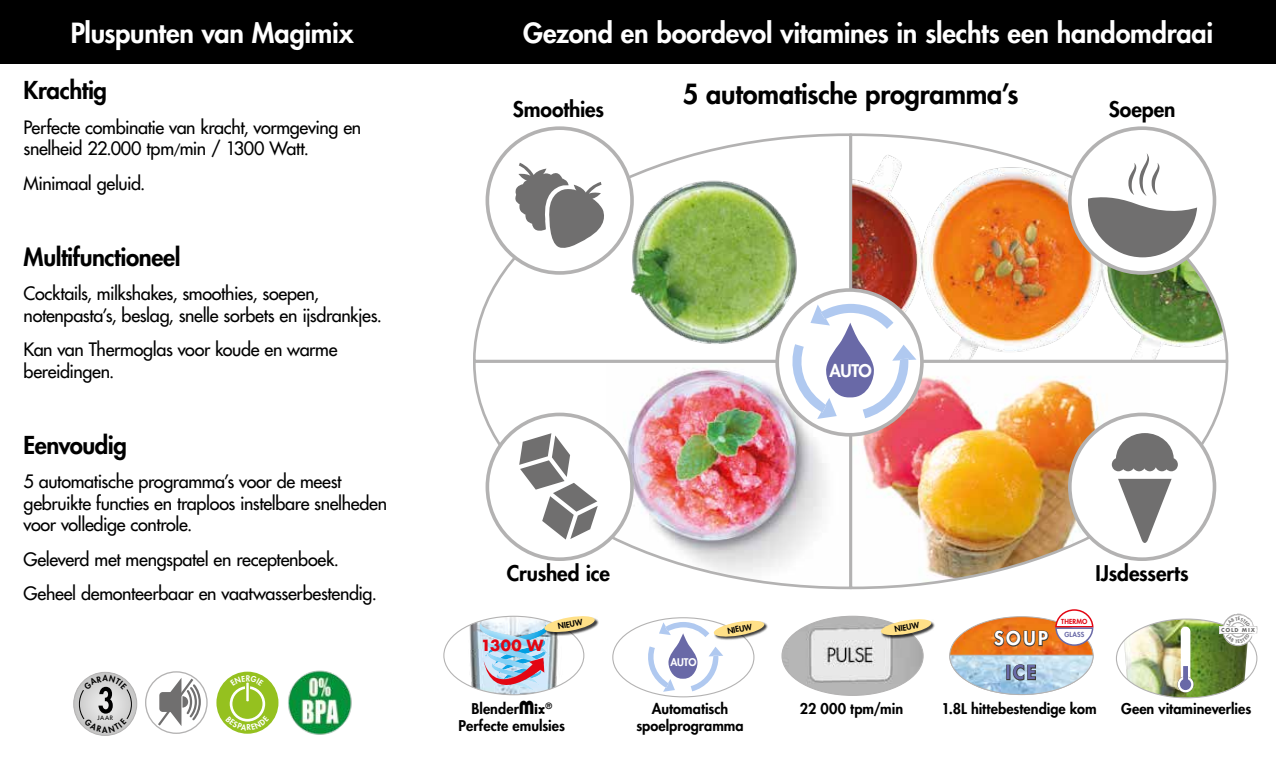
<style>
.page{position:relative;width:1276px;height:766px;background:#fff}
.page>*{position:absolute;margin:0;border:0;box-sizing:border-box;transform-origin:0 0}
.t1{font:800 27px "Futura";letter-spacing:-.005em;color:#fff}
.t2{font:800 27px "Futura";letter-spacing:-.01em;color:#000}
.t3{font:800 24px "Futura";letter-spacing:-.015em;color:#000}
.t4{font:800 21px "Futura";letter-spacing:-.005em;color:#000}
.t5{font:800 18.6px "Futura";color:#fff}
.t6{font:800 18.6px "Futura";color:#6969a7}
.t7{font:18px/21.6px "Futura";letter-spacing:-.02em;color:#000}
.t8{font:800 16.95px "Futura";color:#fff}
.t9{font:700 15px "Futura";color:#e30613}
.t10{font:800 14.4px "Futura";color:#000}
.t11{font:800 10.35px "Futura";color:#fff}
.t12{font:800 7.95px "Futura";color:#000}
.t13{font:800 6.75px "Futura";letter-spacing:.015em;color:#e30613}
.t14{font:800 6.75px "Futura";letter-spacing:.015em;color:#6969a7}
.t15{font:5.85px "Futura";color:#000}
.t16{font:700 5.25px "Futura";letter-spacing:.15em;color:#706f6f}
.s1{font-size:13.5px}
.s2{font-family:"Bauhaus";font-weight:700;font-size:26.85px}
.s3{font-family:"Bauhaus";font-weight:700}
</style>
<div class="page">
<div style="left:0;top:0;width:1276px;height:64px;background:#000"></div>
<svg style="left:146px;top:671px;width:61px;height:62px"></svg>
<div style="left:145px;top:671px;width:63px;height:62px;border:1px solid #b3b2b2;border-radius:50%"></div>
<svg style="left:156px;top:676px;width:46px;height:51px"></svg>
<img style="left:288px;top:670px;width:64px;height:65px">
<div style="left:216px;top:671px;width:62px;height:62px;background:#95c11f;border-radius:50%"></div>
<div style="left:230px;top:686px;width:35px;height:35px;border:3px solid #fff;border-radius:50%"></div>
<img style="left:853px;top:363px;width:376px;height:227px">
<img style="left:853px;top:132px;width:376px;height:231px">
<img style="left:473px;top:363px;width:380px;height:227px">
<svg style="left:473px;top:132px;width:380px;height:231px"></svg>
<div style="left:1069px;top:128px;width:145px;height:145px;background:#fff;border-radius:50%"></div>
<div style="left:1068px;top:126px;width:148px;height:149px;border:4px solid #b3b2b2;border-radius:50%"></div>
<svg style="left:1088px;top:153px;width:109px;height:104px"></svg>
<div style="left:487px;top:128px;width:145px;height:145px;background:#fff;border-radius:50%"></div>
<div style="left:485px;top:126px;width:149px;height:149px;border:4px solid #b3b2b2;border-radius:50%"></div>
<svg style="left:777px;top:290px;width:145px;height:144px"></svg>
<div style="left:775px;top:288px;width:148px;height:148px;border:4px solid #b3b2b2;border-radius:50%"></div>
<svg style="left:515px;top:163px;width:89px;height:85px"></svg>
<div style="left:1069px;top:414px;width:145px;height:145px;background:#fff;border-radius:50%"></div>
<div style="left:1068px;top:412px;width:148px;height:149px;border:4px solid #b3b2b2;border-radius:50%"></div>
<svg style="left:1118px;top:478px;width:53px;height:65px"></svg>
<svg style="left:1111px;top:433px;width:66px;height:38px"></svg>
<div style="left:487px;top:414px;width:145px;height:145px;background:#fff;border-radius:50%"></div>
<div style="left:485px;top:412px;width:149px;height:149px;border:4px solid #b3b2b2;border-radius:50%"></div>
<svg style="left:519px;top:433px;width:79px;height:106px"></svg>
<svg style="left:788px;top:304px;width:128px;height:115px"></svg>
<img style="left:444px;top:621px;width:33px;height:69px">
<img style="left:1124px;top:620px;width:123px;height:77px">
<img style="left:782px;top:617px;width:141px;height:78px">
<div style="left:1180px;top:631px;width:10px;height:49px;background:#fff"></div>
<svg style="left:1178px;top:677px;width:14px;height:14px"></svg>
<div style="left:1177px;top:676px;width:16px;height:16px;border:2px solid #fff;border-radius:50%"></div>
<div style="left:1183px;top:666px;width:5px;height:14px;background:#6969a7"></div>
<div style="left:714px;top:620px;width:54px;height:20px;background:#000;opacity:.75"></div>
<svg style="left:645px;top:619px;width:120px;height:72px"></svg>
<div style="left:881px;top:619px;width:54px;height:19px;background:#000;opacity:.75"></div>
<svg style="left:880px;top:618px;width:52px;height:18px"></svg>
<div style="left:544px;top:616px;width:55px;height:19px;background:#000;opacity:.75"></div>
<svg style="left:477px;top:615px;width:118px;height:81px"></svg>
<img style="left:951px;top:619px;width:142px;height:35px">
<svg style="left:949px;top:654px;width:145px;height:41px"></svg>
<svg style="left:992px;top:609px;width:102px;height:38px"></svg>
<svg style="left:74px;top:672px;width:63px;height:63px"></svg>
<div style="left:73px;top:671px;width:64px;height:64px;border:1px solid #b3b2b2;border-radius:50%"></div>
<svg style="left:230px;top:675px;width:34px;height:28px"></svg>
<svg style="left:225px;top:715px;width:44px;height:15px"></svg>
<svg style="left:1219px;top:613px;width:38px;height:33px"></svg>
<svg style="left:79px;top:675px;width:53px;height:57px;background:#c4c4c4"></svg>
<h1 class="t1" style="left:71px;top:15px;width:284px">Pluspunten van Magimix</h1>
<h1 class="t1" style="left:523px;top:15px;width:691px">Gezond en boordevol vitamines in slechts een handomdraai</h1>
<h1 class="t2" style="left:683px;top:76px;width:337px">5 automatische programma’s</h1>
<h2 class="t3" style="left:24px;top:74px;width:85px">Krachtig</h2>
<p class="t7" style="left:24px;top:116px;width:339px">Perfecte combinatie van kracht, vormgeving en snelheid 22.000 tpm<span class="s1">/</span>min / 1300 Watt.</p>
<p class="t7" style="left:24px;top:172px;width:123px">Minimaal geluid.</p>
<p class="t4" style="left:513px;top:95px;width:93px">Smoothies</p>
<p class="t4" style="left:1108px;top:95px;width:68px">Soepen</p>
<h2 class="t3" style="left:24px;top:241px;width:158px">Multifunctioneel</h2>
<p class="t7" style="left:24px;top:282px;width:360px">Cocktails, milkshakes, smoothies, soepen, notenpasta’s, beslag, snelle sorbets en ijsdrankjes.</p>
<p class="t7" style="left:24px;top:338px;width:315px">Kan van Thermoglas voor koude en warme bereidingen.</p>
<h2 class="t3" style="left:24px;top:428px;width:105px">Eenvoudig</h2>
<p class="t7" style="left:24px;top:470px;width:365px">5 automatische programma’s voor de meest gebruikte functies en traploos instelbare snelheden voor volledige controle.</p>
<p class="t7" style="left:24px;top:541px;width:355px;line-height:34.3px">Geleverd met mengspatel en receptenboek.<br>Geheel demonteerbaar en vaatwasserbestendig.</p>
<p class="t15" style="left:98px;top:714px;width:17px">JAAR</p>
<p class="t4" style="left:507px;top:559px;width:104px">Crushed ice</p>
<p class="t8" style="left:829px;top:359px;width:44px">AUTO</p>
<p class="t4" style="left:1095px;top:559px;width:95px">IJsdesserts</p>
<p class="t13" style="left:1061px;top:616px;width:28px">THERMO</p>
<p class="t14" style="left:1064px;top:629px;width:21px">GLASS</p>
<p class="t12" style="left:557px;top:620px;width:26px;rotate:-10deg">NIEUW</p>
<p class="t12" style="left:726px;top:625px;width:26px;rotate:-10deg">NIEUW</p>
<p class="t12" style="left:893px;top:624px;width:26px;rotate:-10deg">NIEUW</p>
<p class="t16" style="left:1221px;top:626px;width:36px">COLD MIX</p>
<p class="t9" style="left:481px;top:634px;width:64px">1300 W</p>
<p class="t5" style="left:994px;top:626px;width:55px">SOUP</p>
<p class="t6" style="left:1006px;top:660px;width:32px">ICE</p>
<p class="t11" style="left:670px;top:655px;width:28px">AUTO</p>
<p class="t10" style="left:471px;top:698px;width:82px">Blender<span class="s2">m</span><span class="s3">ix</span><sup>®</sup></p>
<p class="t10" style="left:941px;top:699px;width:157px">1.8L hittebestendige kom</p>
<p class="t10" style="left:459px;top:716px;width:108px">Perfecte emulsies</p>
<p class="t10" style="left:652px;top:698px;width:78px">Automatisch</p>
<p class="t10" style="left:800px;top:699px;width:105px">22 000 tpm/min</p>
<p class="t10" style="left:1121px;top:699px;width:132px">Geen vitamineverlies</p>
<p class="t10" style="left:636px;top:716px;width:109px">spoelprogramma</p>
</div>
